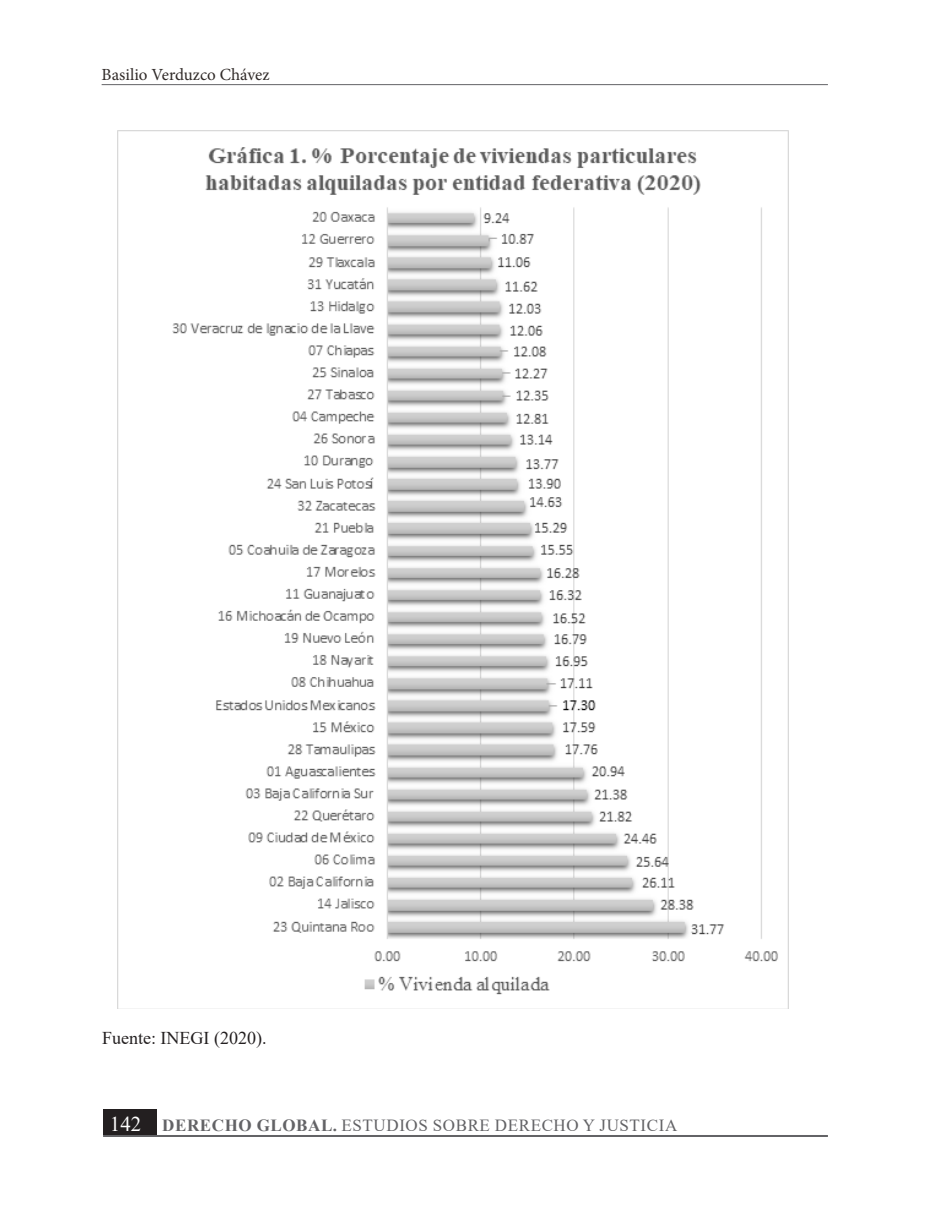
<style>
.page{position:relative;width:936px;height:1219px;background:#fff}
.page>*{position:absolute;margin:0;border:0;box-sizing:border-box;transform-origin:0 0}
.cuerpo_de_texto{font:18px "Times New Roman";color:#231f20}
.t1{font:17px "Times New Roman";letter-spacing:.035em;color:#636366}
.t2{font:17px "Minion Pro";color:#302a28}
.s1{font-size:21px;color:#fff}
.s2{font-weight:700}
</style>
<div class="page">
<hr style="left:103px;top:1135px;width:724px;height:2px;background:#636366">
<div style="left:103px;top:1109px;width:53px;height:26px;background:#231f20"></div>
<hr style="left:102px;top:84px;width:725px;height:1px;background:#636366">
<img style="left:117px;top:131px;width:671px;height:878px">
<p class="t2" style="left:102px;top:63px;width:169px">Basilio Verduzco Chávez</p>
<p class="cuerpo_de_texto" style="left:102px;top:1026px;width:166px">Fuente: INEGI (2020).</p>
<p class="t1" style="left:110px;top:1113px;width:569px"><span class="s1">142</span> <span class="s2">DERECHO GLOBAL.</span> ESTUDIOS SOBRE DERECHO Y JUSTICIA</p>
</div>
